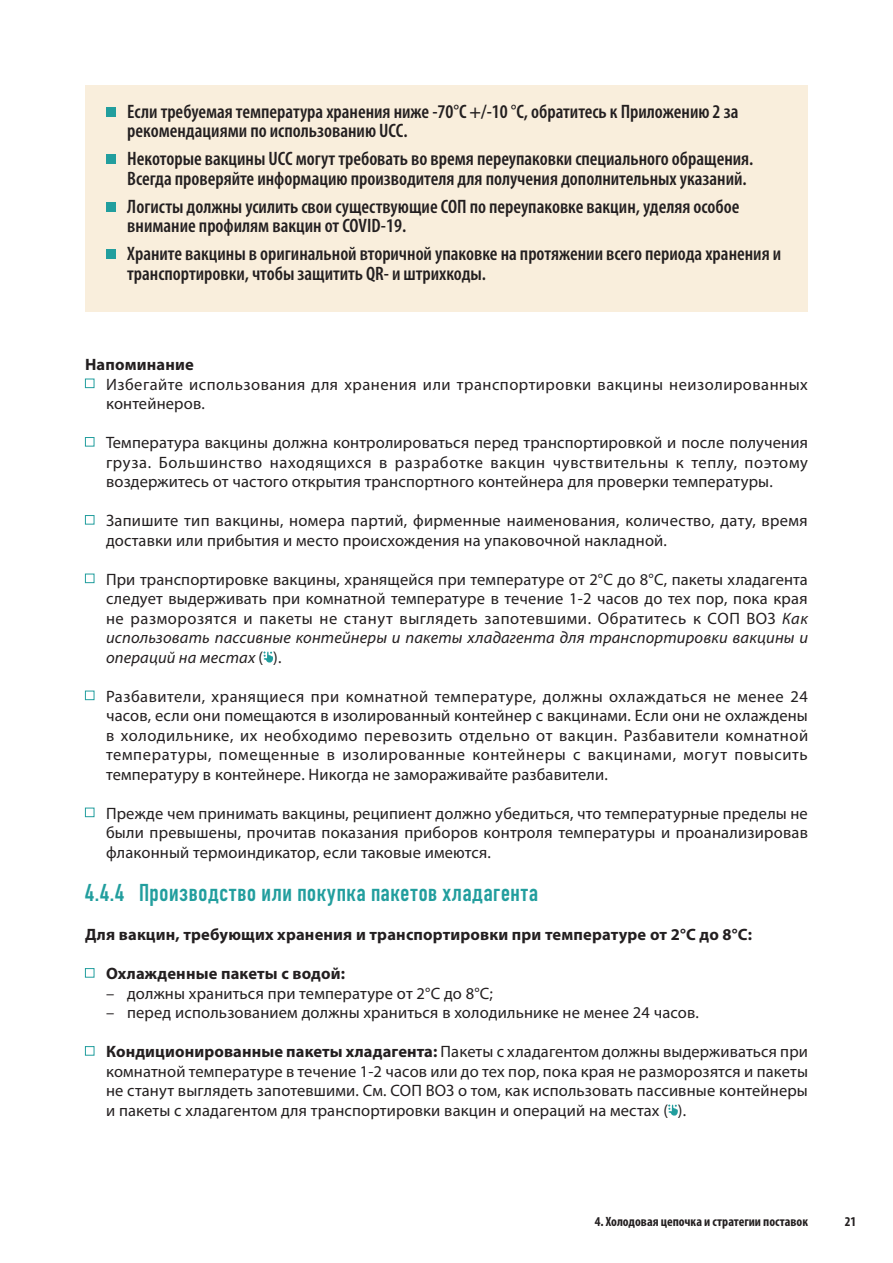
<style>
.page{position:relative;width:893px;height:1263px;background:#fff}
.page>*{position:absolute;margin:0;border:0;box-sizing:border-box;transform-origin:0 0}
.Title_level_1_1_1{font:700 24px "DIN Condensed";letter-spacing:.035em;color:#229e9e}
.Key_messages{font:600 condensed 19.5px/19.5px "Myriad Pro";color:#231f20}
.Body_bullet_level_1{font:16.5px/19.5px "Myriad Pro";letter-spacing:.01em;color:#231f20;text-align:justify}
.Bullet_level_1_alter{font:16.5px "Myriad Pro";letter-spacing:.01em;color:#231f20}
.Body_bullet_level_1-2{font:16.5px/19.5px "Myriad Pro";letter-spacing:.03em;color:#231f20}
.Body_text{font:700 16.5px "Myriad Pro";letter-spacing:.01em;color:#231f20}
.Body_bullet_level_1-3{font:700 16.5px "Myriad Pro";letter-spacing:.01em;color:#231f20}
.t1{font:700 condensed 13.5px "Myriad Pro";color:#231f20}
.s1{font-style:italic}
.s2{font-weight:700}
</style>
<div class="page">
<div style="left:85px;top:85px;width:723px;height:226px;background:#f9eedc"></div>
<div style="left:106px;top:107px;width:10px;height:9px;background:#229e9e"></div>
<div style="left:106px;top:155px;width:10px;height:9px;background:#229e9e"></div>
<div style="left:106px;top:202px;width:10px;height:9px;background:#229e9e"></div>
<div style="left:106px;top:250px;width:10px;height:9px;background:#229e9e"></div>
<div style="left:85px;top:379px;width:9px;height:9px;border:1px solid #229e9e"></div>
<div style="left:85px;top:437px;width:9px;height:9px;border:1px solid #229e9e"></div>
<div style="left:85px;top:515px;width:9px;height:9px;border:1px solid #229e9e"></div>
<div style="left:85px;top:574px;width:9px;height:9px;border:1px solid #229e9e"></div>
<svg style="left:263px;top:651px;width:10px;height:12px"></svg>
<div style="left:85px;top:691px;width:9px;height:9px;border:1px solid #229e9e"></div>
<div style="left:85px;top:808px;width:9px;height:9px;border:1px solid #229e9e"></div>
<div style="left:85px;top:968px;width:9px;height:9px;border:1px solid #229e9e"></div>
<div style="left:85px;top:1046px;width:9px;height:9px;border:1px solid #229e9e"></div>
<svg style="left:668px;top:1104px;width:10px;height:12px"></svg>
<p class="Key_messages" style="left:127px;top:102px;width:613px">Если требуемая температура хранения ниже -70°C +/-10 °C, обратитесь к Приложению 2 за рекомендациями по использованию UCC.</p>
<p class="Key_messages" style="left:127px;top:150px;width:628px">Некоторые вакцины UCC могут требовать во время переупаковки специального обращения.<br>Всегда проверяйте информацию производителя для получения дополнительных указаний.</p>
<p class="Key_messages" style="left:127px;top:197px;width:614px">Логисты должны усилить свои существующие СОП по переупаковке вакцин, уделяя особое внимание профилям вакцин от COVID-19.</p>
<p class="Key_messages" style="left:127px;top:245px;width:655px">Храните вакцины в оригинальной вторичной упаковке на протяжении всего периода хранения и транспортировки, чтобы защитить QR- и штрихкоды.</p>
<p class="Body_text" style="left:85px;top:354px;width:110px">Напоминание</p>
<p class="Body_bullet_level_1-2" style="left:106px;top:374px;width:703px">Избегайте использования для хранения или транспортировки вакцины неизолированных контейнеров.</p>
<p class="Body_bullet_level_1" style="left:106px;top:432px;width:703px">Температура вакцины должна контролироваться перед транспортировкой и после получения груза. Большинство находящихся в разработке вакцин чувствительны к теплу, поэтому воздержитесь от частого открытия транспортного контейнера для проверки температуры.</p>
<p class="Body_bullet_level_1" style="left:106px;top:510px;width:703px">Запишите тип вакцины, номера партий, фирменные наименования, количество, дату, время доставки или прибытия и место происхождения на упаковочной накладной.</p>
<p class="Body_bullet_level_1" style="left:106px;top:569px;width:704px">При транспортировке вакцины, хранящейся при температуре от 2°С до 8°С, пакеты хладагента следует выдерживать при комнатной температуре в течение 1-2 часов до тех пор, пока края не разморозятся и пакеты не станут выглядеть запотевшими. Обратитесь к СОП ВОЗ <span class="s1">Как использовать пассивные контейнеры и пакеты хладагента для транспортировки вакцины и операций на местах</span> ( ).</p>
<p class="Body_bullet_level_1" style="left:106px;top:686px;width:704px">Разбавители, хранящиеся при комнатной температуре, должны охлаждаться не менее 24 часов, если они помещаются в изолированный контейнер с вакцинами. Если они не охлаждены в холодильнике, их необходимо перевозить отдельно от вакцин. Разбавители комнатной температуры, помещенные в изолированные контейнеры с вакцинами, могут повысить температуру в контейнере. Никогда не замораживайте разбавители.</p>
<p class="Body_bullet_level_1" style="left:106px;top:803px;width:703px">Прежде чем принимать вакцины, реципиент должно убедиться, что температурные пределы не были превышены, прочитав показания приборов контроля температуры и проанализировав флаконный термоиндикатор, если таковые имеются.</p>
<p class="Title_level_1_1_1" style="left:85px;top:876px;width:455px">4.4.4 Производство или покупка пакетов хладагента</p>
<p class="Body_text" style="left:85px;top:924px;width:669px">Для вакцин, требующих хранения и транспортировки при температуре от 2°C до 8°C:</p>
<p class="Body_bullet_level_1-3" style="left:106px;top:963px;width:240px">Охлажденные пакеты с водой:</p>
<p class="Bullet_level_1_alter" style="left:106px;top:983px;width:388px">– должны храниться при температуре от 2°C до 8°C;</p>
<p class="Bullet_level_1_alter" style="left:106px;top:1002px;width:594px">– перед использованием должны храниться в холодильнике не менее 24 часов.</p>
<p class="Body_bullet_level_1" style="left:106px;top:1041px;width:703px"><span class="s2">Кондиционированные пакеты хладагента:</span> Пакеты с хладагентом должны выдерживаться при комнатной температуре в течение 1-2 часов или до тех пор, пока края не разморозятся и пакеты не станут выглядеть запотевшими. См. СОП ВОЗ о том, как использовать пассивные контейнеры и пакеты с хладагентом для транспортировки вакцин и операций на местах ( ).</p>
<p class="t1" style="left:595px;top:1212px;width:215px">4. Холодовая цепочка и стратегии поставок</p>
<p class="t1" style="left:845px;top:1212px;width:13px">21</p>
</div>
